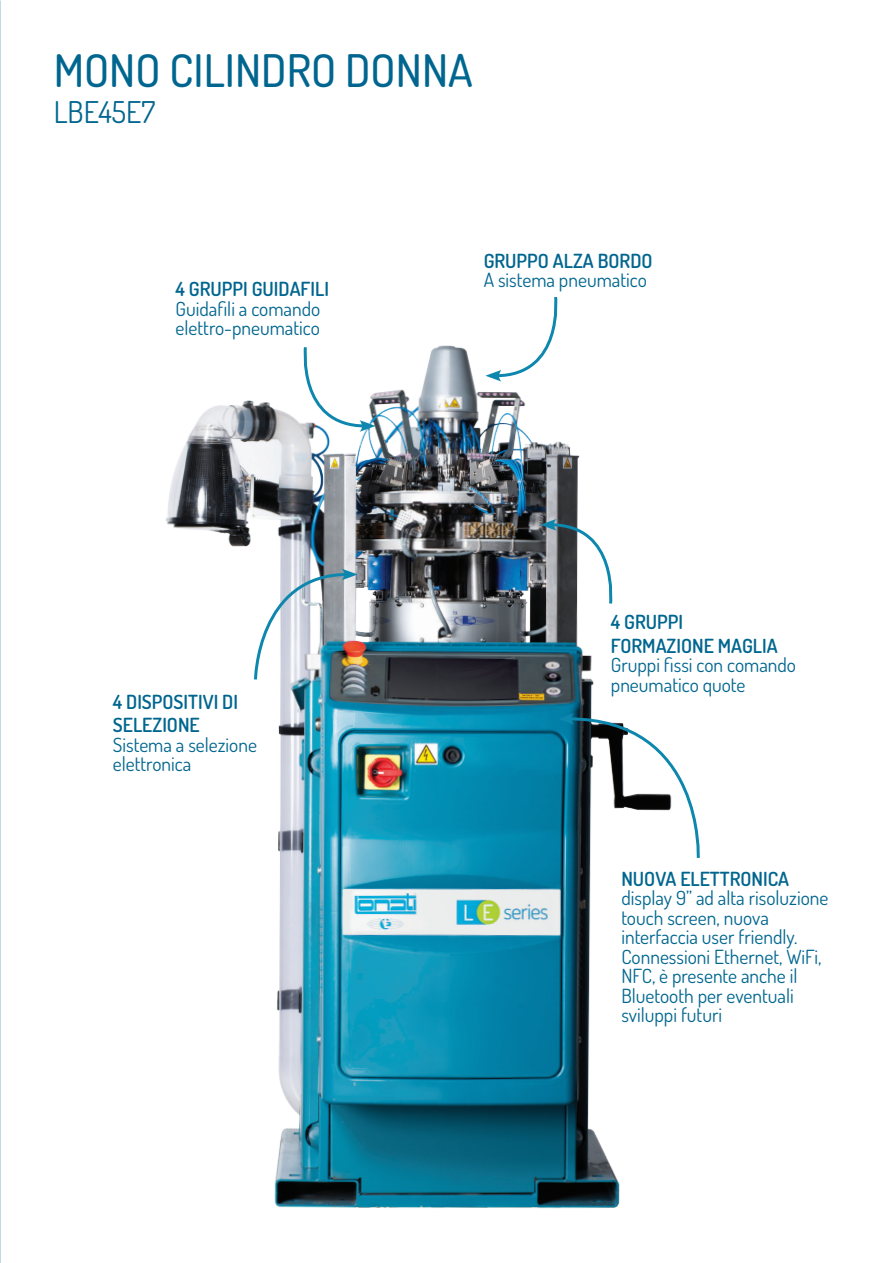
<style>
.page{position:relative;width:893px;height:1263px;background:#fff}
.page>*{position:absolute;margin:0;border:0;box-sizing:border-box;transform-origin:0 0}
.t1{font:500 45px "Dosis";color:#00668f}
.t2{font:30px "Dosis";color:#00668f}
.t3{font:19.5px/19.5px "Dosis";color:#00668f}
.t4{font:600 19.5px/23.4px "Dosis";color:#00668f}
</style>
<div class="page">
<img style="left:166px;top:345px;width:454px;height:864px">
<svg style="left:297px;top:345px;width:79px;height:87px"></svg>
<svg style="left:252px;top:569px;width:106px;height:113px"></svg>
<svg style="left:540px;top:519px;width:79px;height:87px"></svg>
<svg style="left:485px;top:297px;width:79px;height:85px"></svg>
<svg style="left:558px;top:713px;width:142px;height:148px"></svg>
<p class="t1" style="left:54px;top:40px;width:421px">MONO CILINDRO DONNA</p>
<p class="t2" style="left:54px;top:92px;width:103px">LBE45E7</p>
<p class="t4" style="left:176px;top:276px;width:155px">4 GRUPPI GUIDAFILI</p>
<p class="t3" style="left:176px;top:298px;width:146px">Guidafili a comando</p>
<p class="t3" style="left:176px;top:317px;width:146px">elettro-pneumatico</p>
<p class="t4" style="left:484px;top:248px;width:170px">GRUPPO ALZA BORDO</p>
<p class="t3" style="left:484px;top:269px;width:165px">A sistema pneumatico</p>
<p class="t4" style="left:113px;top:689px;width:127px">4 DISPOSITIVI DI<br>SELEZIONE</p>
<p class="t3" style="left:113px;top:734px;width:146px">Sistema a selezione elettronica</p>
<p class="t4" style="left:611px;top:610px;width:74px">4 GRUPPI</p>
<p class="t4" style="left:611px;top:633px;width:168px">FORMAZIONE MAGLIA</p>
<p class="t3" style="left:611px;top:654px;width:187px">Gruppi fissi con comando pneumatico quote</p>
<p class="t4" style="left:621px;top:866px;width:169px">NUOVA ELETTRONICA</p>
<p class="t3" style="left:621px;top:888px;width:209px">display 9” ad alta risoluzione touch screen, nuova interfaccia user friendly.<br>Connessioni Ethernet, WiFi,<br>NFC, è presente anche il<br>Bluetooth per eventuali sviluppi futuri</p>
</div>
